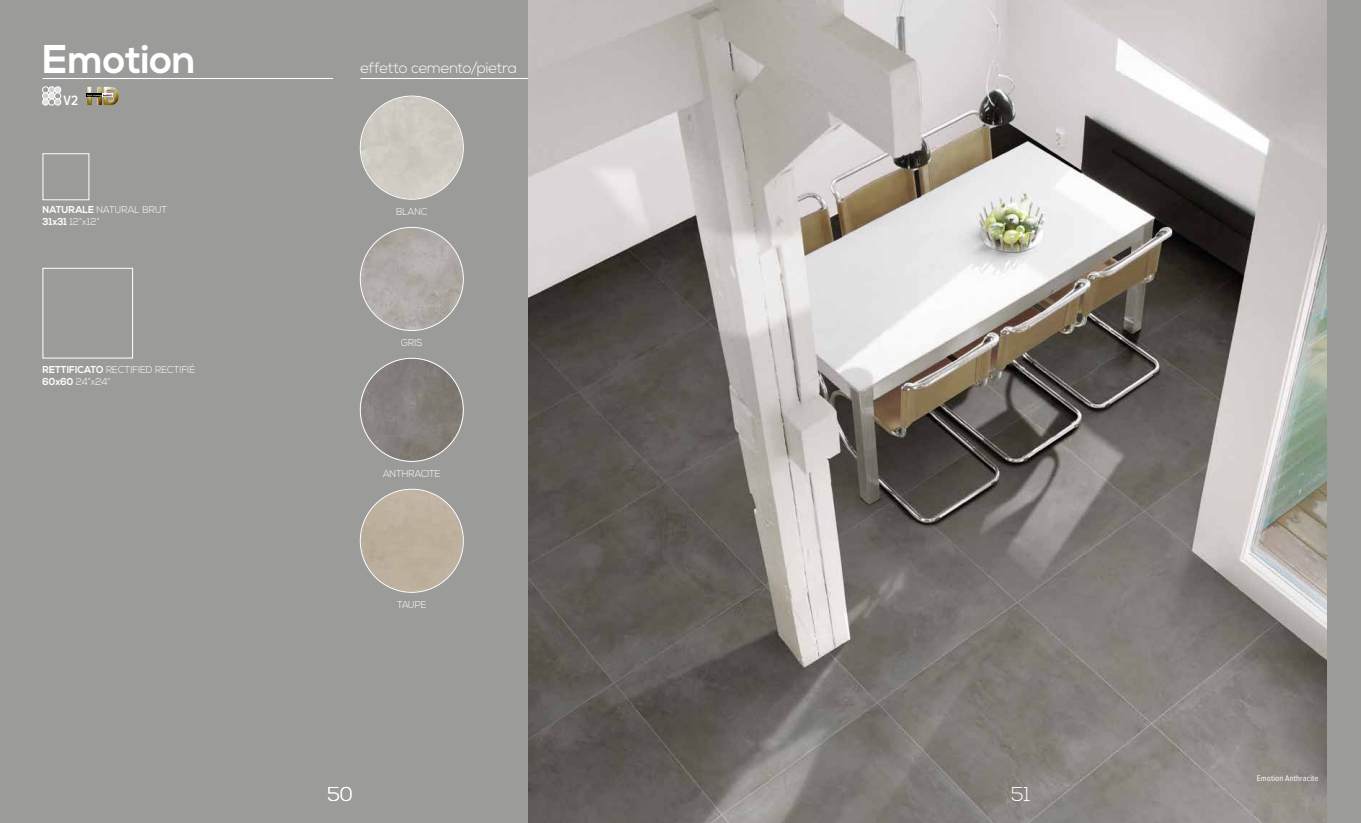
<style>
.page{position:relative;width:1361px;height:823px;background:#fff}
.page>*{position:absolute;margin:0;border:0;box-sizing:border-box;transform-origin:0 0}
.t1{font:700 40px "Nexa";letter-spacing:-.01em;color:#fff}
.t2{font:300 20px "Nexa";color:#fff}
.t3{font:300 15px "Nexa";color:#fff}
.t4{font:600 14px "Proxima Nova Cond";color:#fff}
.t5{font:300 10px/12px "Nexa";letter-spacing:.005em;color:#fff;scale:.94 1}
.t6{font:700 10px "Nexa";color:#fff;scale:.94 1}
.t7{font:8.5px "Proxima Nova Cond";letter-spacing:.015em;color:#fff}
.s1{font-weight:700}
</style>
<div class="page">
<div style="left:0;top:0;width:1361px;height:822px;background:#9b9c9a"></div>
<hr style="left:360px;top:78px;width:169px;height:1px;background:#fff">
<div style="left:361px;top:96px;width:102px;height:102px;background:#cecac1;border-radius:51px"></div>
<img style="left:361px;top:228px;width:102px;height:102px;border-radius:51px">
<img style="left:361px;top:358px;width:102px;height:102px;border-radius:51px">
<div style="left:361px;top:489px;width:102px;height:102px;background:#bdb09d;border-radius:51px"></div>
<hr style="left:43px;top:78px;width:290px;height:1px;background:#fff">
<div style="left:43px;top:153px;width:46px;height:47px;border:1px solid #fff"></div>
<div style="left:43px;top:268px;width:90px;height:90px;border:1px solid #fff"></div>
<img style="left:529px;top:0;width:798px;height:822px">
<img style="left:87px;top:87px;width:15px;height:18px">
<img style="left:104px;top:87px;width:14px;height:18px">
<svg style="left:86px;top:94px;width:27px;height:3px"></svg>
<div style="left:42px;top:87px;width:7px;height:6px;border:1px solid #fff;border-radius:50%"></div>
<div style="left:42px;top:93px;width:7px;height:6px;border:1px solid #fff;border-radius:50%"></div>
<div style="left:42px;top:99px;width:7px;height:6px;border:1px solid #fff;border-radius:50%"></div>
<svg style="left:43px;top:87px;width:18px;height:18px"></svg>
<h1 class="t1" style="left:43px;top:36px;width:155px">EMOTION</h1>
<h3 class="t4" style="left:64px;top:94px;width:16px">V2</h3>
<p class="t6" style="left:43px;top:204px;width:8px">NATURALE</p>
<p class="t5" style="left:43px;top:204px;width:134px;text-indent:54px">NATURAL BRUT<br><span class="s1">31X31</span> 12”X12”</p>
<p class="t5" style="left:43px;top:364px;width:164px;text-indent:63px">RECTIFIED RECTIFIÉ<br><span class="s1">60X60</span> 24”X24”</p>
<p class="t6" style="left:43px;top:364px;width:7px">RETTIFICATO</p>
<h3 class="t3" style="left:360px;top:59px;width:158px">EFFETTO CEMENTO/PIETRA</h3>
<p class="t5" style="left:396px;top:206px;width:35px">BLANC</p>
<p class="t5" style="left:401px;top:337px;width:24px">G RIS</p>
<p class="t5" style="left:383px;top:467px;width:63px">ANTHRACITE</p>
<p class="t5" style="left:397px;top:598px;width:33px">TAUPE</p>
<h2 class="t2" style="left:327px;top:782px;width:27px">50</h2>
<h2 class="t2" style="left:1011px;top:782px;width:21px">51</h2>
<p class="t7" style="left:1257px;top:773px;width:63px">Emotion Anthracite</p>
</div>
